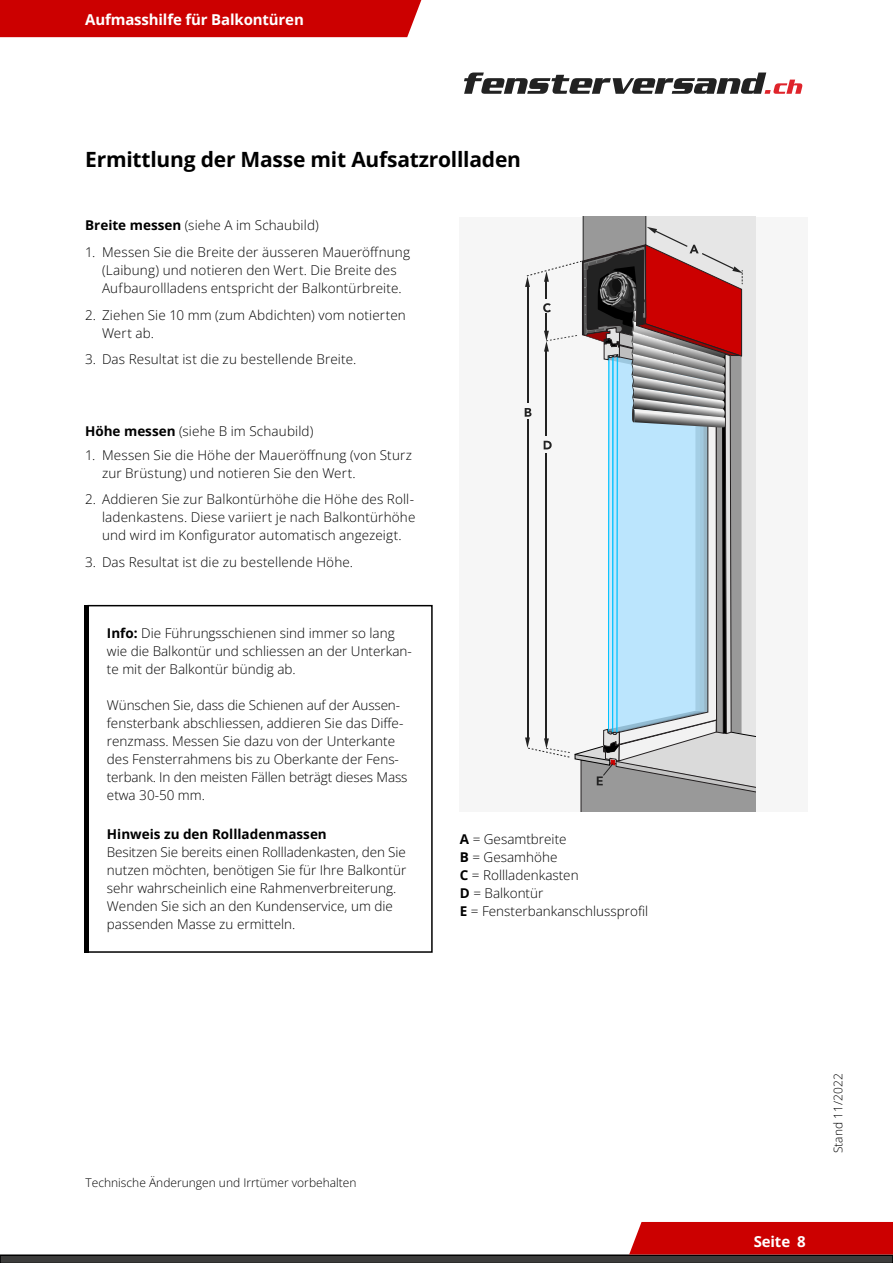
<style>
.page{position:relative;width:893px;height:1263px;background:#fff}
.page>*{position:absolute;margin:0;border:0;box-sizing:border-box;transform-origin:0 0}
.t1{font:700 21px "Open Sans";letter-spacing:-.01em;color:#000}
.t2{font:700 15px "Open Sans";letter-spacing:-.01em;color:#fff}
.t3{font:13.5px/18px "Open Sans";color:#000}
.t4{font:700 13.5px "Open Sans";color:#000}
.t5{font:12px "Open Sans";color:#000}
.s1{font-weight:700}
</style>
<div class="page">
<svg style="left:0;top:1222px;width:893px;height:41px"></svg>
<div style="left:0;top:0;width:421px;height:37px;background:#c00"></div>
<svg style="left:464px;top:73px;width:338px;height:21px"></svg>
<div style="left:459px;top:217px;width:348px;height:594px;background:#f6f6f6"></div>
<svg style="left:525px;top:217px;width:230px;height:594px"></svg>
<div style="left:87px;top:605px;width:346px;height:348px;border:2px solid #000"></div>
<hr style="left:84px;top:605px;width:4px;height:348px;background:#000">
<p class="t2" style="left:85px;top:10px;width:220px">Aufmasshilfe für Balkontüren</p>
<h1 class="t1" style="left:85px;top:145px;width:437px">Ermittlung der Masse mit Aufsatzrollladen</h1>
<p class="t3" style="left:85px;top:215px;width:235px"><span class="s1">Breite messen</span> (siehe A im Schaubild)</p>
<p class="t3" style="left:102px;top:243px;width:309px;text-indent:-17px">1. Messen Sie die Breite der äusseren Maueröffnung (Laibung) und notieren den Wert. Die Breite des<br>Aufbaurollladens entspricht der Balkontürbreite.</p>
<p class="t3" style="left:102px;top:306px;width:305px;text-indent:-17px">2. Ziehen Sie 10 mm (zum Abdichten) vom notierten<br>Wert ab.</p>
<p class="t3" style="left:85px;top:350px;width:273px">3. Das Resultat ist die zu bestellende Breite.</p>
<p class="t3" style="left:85px;top:422px;width:230px"><span class="s1">Höhe messen</span> (siehe B im Schaubild)</p>
<p class="t3" style="left:102px;top:445px;width:311px;text-indent:-17px">1. Messen Sie die Höhe der Maueröffnung (von Sturz zur Brüstung) und notieren Sie den Wert.</p>
<p class="t3" style="left:102px;top:490px;width:315px;text-align:justify;text-indent:-17px">2. Addieren Sie zur Balkontürhöhe die Höhe des Roll&shy;ladenkastens. Diese variiert je nach Balkontürhöhe und wird im Konfigurator automatisch angezeigt.</p>
<p class="t3" style="left:85px;top:552px;width:270px">3. Das Resultat ist die zu bestellende Höhe.</p>
<p class="t3" style="left:107px;top:624px;width:306px"><span class="s1">Info:</span> Die Führungsschienen sind immer so lang wie die Balkontür und schliessen an der Unterkan&shy;te mit der Balkontür bündig ab.</p>
<p class="t3" style="left:107px;top:696px;width:302px">Wünschen Sie, dass die Schienen auf der Aussen&shy;fensterbank abschliessen, addieren Sie das Diffe&shy;renzmass. Messen Sie dazu von der Unterkante des Fensterrahmens bis zu Oberkante der Fens&shy;terbank. In den meisten Fällen beträgt dieses Mass etwa 30-50 mm.</p>
<p class="t4" style="left:107px;top:825px;width:221px">Hinweis zu den Rollladenmassen</p>
<p class="t3" style="left:107px;top:843px;width:301px">Besitzen Sie bereits einen Rollladenkasten, den Sie nutzen möchten, benötigen Sie für Ihre Balkontür sehr wahrscheinlich eine Rahmenverbreiterung.<br>Wenden Sie sich an den Kundenservice, um die passenden Masse zu ermitteln.</p>
<p class="t3" style="left:460px;top:829px;width:190px"><span class="s1">A</span> = Gesamtbreite<br><span class="s1">B</span> = Gesamhöhe<br><span class="s1">C</span> = Rollladenkasten<br><span class="s1">D</span> = Balkontür<br><span class="s1">E</span> = Fensterbankanschlussprofil</p>
<p class="t5" style="left:86px;top:1174px;width:273px">Technische Änderungen und Irrtümer vorbehalten</p>
<p class="t5" style="left:830px;top:1153px;width:81px;rotate:-90deg">Stand 11/2022</p>
<p class="t2" style="left:754px;top:1231px;width:54px">Seite 8</p>
</div>
